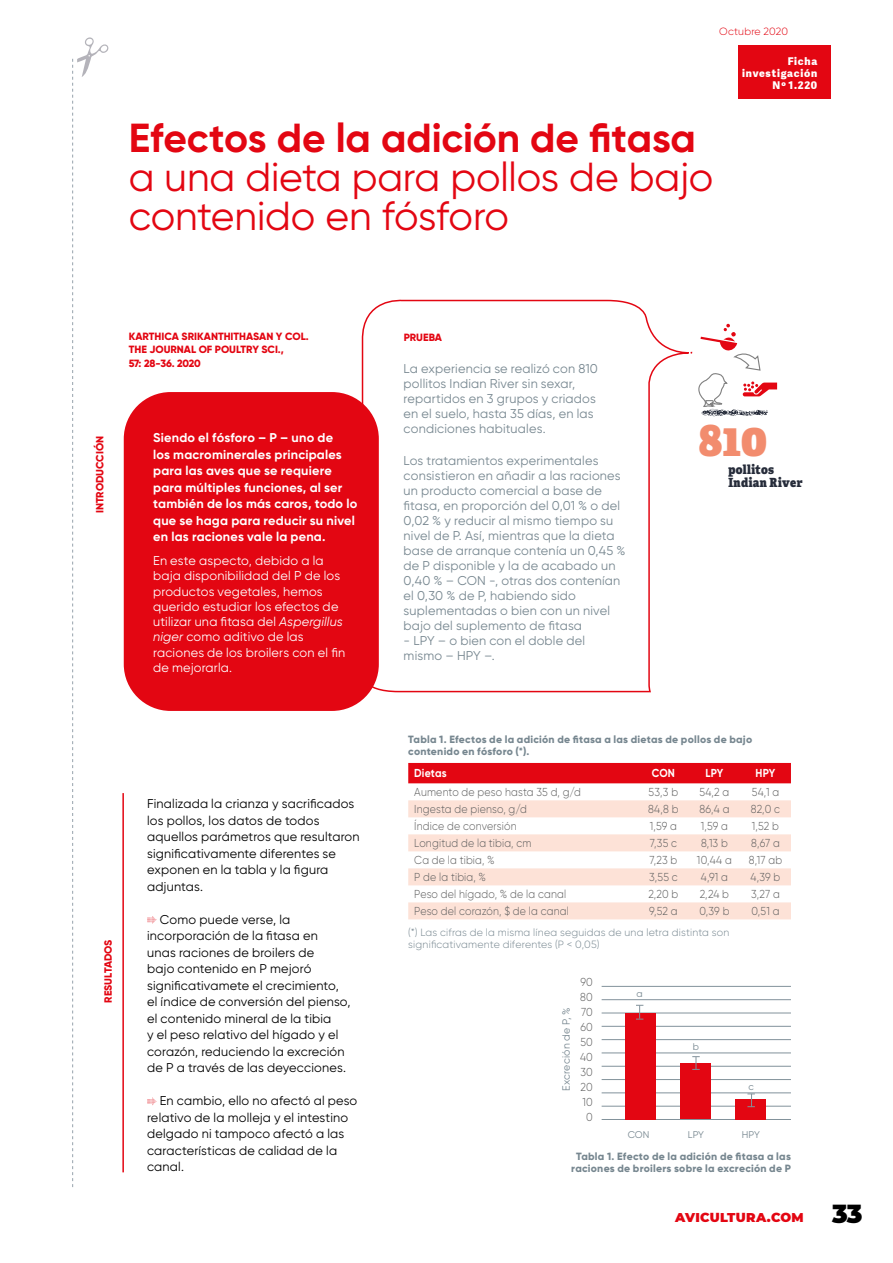
<style>
.page{position:relative;width:893px;height:1263px;background:#fff}
.page>*{position:absolute;margin:0;border:0;box-sizing:border-box;transform-origin:0 0}
.Pregunta{font:800 47.55px "Adelle";color:#f28c6e;scale:.91 1}
.Texto_básico{font:40.5px/39px "Gilroy";letter-spacing:-.005em;color:#e30612}
.Texto_básico-2{font:12.75px/16.5px "Gilroy";letter-spacing:.015em;color:#000}
.Pregunta-2{font:12.75px/15px "Gilroy";letter-spacing:.015em;color:#778790}
.Texto_básico-3{font:12.75px/15.3px "Gilroy";letter-spacing:.015em;color:#fff}
.Texto_básico-4{font:700 12.75px/16.5px "Gilroy";letter-spacing:.015em;color:#fff}
.t1{font:900 12.75px "Montserrat";letter-spacing:.02em;color:#e30612}
.Pregunta-3{font:800 12.6px/13.5px "Adelle";letter-spacing:.03em;color:#262c3a;scale:.91 1}
.Texto-small{font:300 11.55px "Gilroy";letter-spacing:.015em;color:#5e5e5e;scale:.91 1}
.Texto-small-2{font:700 11.55px "Gilroy";letter-spacing:.015em;color:#fff;scale:.91 1}
.Pregunta-4{font:800 10.5px/12px "Gilroy";letter-spacing:.02em;color:#778790}
.Pregunta-5{font:300 10.5px/12px "Gilroy";letter-spacing:.015em;color:#778790}
.Figura{font:800 10.5px/13.5px "Gilroy";color:#e30612}
.t2{font:800 10.5px/12px "Adelle Sans";letter-spacing:.07em;color:#fff;text-align:right}
.Pregunta-6{font:10.5px "Gilroy";letter-spacing:.025em;color:#778790}
.t3{font:300 10.5px "Gilroy";letter-spacing:.01em;color:#e30612}
.Pregunta-7{font:800 10.5px "Gilroy";color:#e30612}
.Pregunta-8{font:9.75px "Gilroy";letter-spacing:-.01em;color:#778790}
.s1{font-weight:700}
.s2{font-style:italic}
.s3{font-size:25.5px;color:#000}
</style>
<div class="page">
<svg style="left:359px;top:299px;width:334px;height:394px"></svg>
<div style="left:124px;top:392px;width:255px;height:319px;background:#e30612;border-radius:47px"></div>
<div style="left:738px;top:46px;width:93px;height:53px;background:#e30612"></div>
<svg style="left:147px;top:916px;width:10px;height:8px"></svg>
<svg style="left:147px;top:1097px;width:10px;height:9px"></svg>
<hr style="left:122px;top:793px;width:2px;height:379px;background:#e30612">
<svg style="left:72px;top:37px;width:37px;height:1150px"></svg>
<div style="left:408px;top:763px;width:383px;height:20px;background:#e30612"></div>
<svg style="left:408px;top:800px;width:383px;height:119px;fill:#fde2d7"></svg>
<svg style="left:698px;top:324px;width:79px;height:93px"></svg>
<hr style="left:602px;top:1106px;width:189px;height:1px;background:#82929b">
<hr style="left:602px;top:1092px;width:189px;height:1px;background:#82929b">
<hr style="left:602px;top:1079px;width:189px;height:1px;background:#82929b">
<hr style="left:602px;top:1052px;width:189px;height:1px;background:#82929b">
<hr style="left:602px;top:1119px;width:189px;height:1px;background:#82929b">
<hr style="left:602px;top:1026px;width:189px;height:1px;background:#82929b">
<hr style="left:602px;top:999px;width:189px;height:1px;background:#82929b">
<hr style="left:602px;top:986px;width:189px;height:1px;background:#82929b">
<hr style="left:602px;top:1066px;width:189px;height:1px;background:#82929b">
<hr style="left:602px;top:1039px;width:189px;height:1px;background:#82929b">
<hr style="left:602px;top:1013px;width:189px;height:1px;background:#82929b">
<div style="left:625px;top:1013px;width:30px;height:106px;background:#e30612"></div>
<div style="left:680px;top:1063px;width:31px;height:56px;background:#e30612"></div>
<div style="left:736px;top:1099px;width:30px;height:20px;background:#e30612"></div>
<svg style="left:636px;top:1005px;width:7px;height:15px"></svg>
<svg style="left:692px;top:1056px;width:8px;height:14px"></svg>
<svg style="left:747px;top:1093px;width:8px;height:14px"></svg>
<p class="t3" style="left:719px;top:25px;width:70px">Octubre 2020</p>
<p class="t2" style="left:742px;top:56px;width:77px">Ficha investigación<br>Nº 1.220</p>
<p class="Texto_básico" style="left:129px;top:118px;width:586px"><span class="s1">Efectos de la adición de fitasa </span>a una dieta para pollos de bajo contenido en fósforo</p>
<p class="Figura" style="left:129px;top:329px;width:182px">KARTHICA SRIKANTHITHASAN Y COL.<br>THE JOURNAL OF POULTRY SCI.,<br>57: 28-36. 2020</p>
<p class="Figura" style="left:93px;top:513px;width:79px;rotate:-90deg">INTRODUCCIÓN</p>
<p class="Texto_básico-4" style="left:153px;top:429px;width:206px">Siendo el fósforo – P – uno de<br>los macrominerales principales para las aves que se requiere para múltiples funciones, al ser también de los más caros, todo lo que se haga para reducir su nivel en las raciones vale la pena.</p>
<p class="Texto_básico-3" style="left:153px;top:553px;width:194px">En este aspecto, debido a la baja disponibilidad del P de los productos vegetales, hemos querido estudiar los efectos de utilizar una fitasa del <span class="s2">Aspergillus niger</span> como aditivo de las raciones de los broilers con el fin de mejorarla.</p>
<p class="Figura" style="left:101px;top:1003px;width:65px;rotate:-90deg">RESULTADOS</p>
<p class="Texto_básico-2" style="left:147px;top:795px;width:214px">Finalizada la crianza y sacrificados los pollos, los datos de todos aquellos parámetros que resultaron significativamente diferentes se exponen en la tabla y la figura adjuntas.</p>
<p class="Texto_básico-2" style="left:147px;top:911px;width:205px;text-indent:13px">Como puede verse, la incorporación de la fitasa en<br>unas raciones de broilers de<br>bajo contenido en P mejoró significativamete el crecimiento, el índice de conversión del pienso, el contenido mineral de la tibia<br>y el peso relativo del hígado y el corazón, reduciendo la excreción de P a través de las deyecciones.</p>
<p class="Texto_básico-2" style="left:147px;top:1092px;width:212px;text-indent:13px">En cambio, ello no afectó al peso relativo de la molleja y el intestino delgado ni tampoco afectó a las características de calidad de la canal.</p>
<p class="Pregunta-7" style="left:404px;top:331px;width:40px">PRUEBA</p>
<p class="Pregunta-2" style="left:404px;top:361px;width:196px">La experiencia se realizó con 810 pollitos Indian River sin sexar, repartidos en 3 grupos y criados en el suelo, hasta 35 días, en las condiciones habituales.</p>
<p class="Pregunta-2" style="left:404px;top:453px;width:224px">Los tratamientos experimentales consistieron en añadir a las raciones un producto comercial a base de fitasa, en proporción del 0,01 % o del 0,02 % y reducir al mismo tiempo su nivel de P. Así, mientras que la dieta base de arranque contenía un 0,45 % de P disponible y la de acabado un 0,40 % – CON -, otras dos contenían el 0,30 % de P, habiendo sido suplementadas o bien con un nivel bajo del suplemento de fitasa</p>
<p class="Pregunta-2" style="left:404px;top:633px;width:183px">- LPY – o bien con el doble del mismo – HPY –.</p>
<p class="Pregunta" style="left:699px;top:408px;width:77px">810</p>
<p class="Pregunta-3" style="left:728px;top:462px;width:83px">pollitos<br>Indian River</p>
<p class="Pregunta-4" style="left:408px;top:733px;width:345px">Tabla 1. Efectos de la adición de fitasa a las dietas de pollos de bajo contenido en fósforo (*).</p>
<p class="Texto-small-2" style="left:414px;top:766px;width:37px">Dietas</p>
<p class="Texto-small-2" style="left:652px;top:766px;width:27px">CON</p>
<p class="Texto-small-2" style="left:705px;top:766px;width:21px">LPY</p>
<p class="Texto-small-2" style="left:755px;top:766px;width:23px">HPY</p>
<p class="Texto-small" style="left:414px;top:785px;width:185px">Aumento de peso hasta 35 d, g/d</p>
<p class="Texto-small" style="left:649px;top:785px;width:34px">53,3 b</p>
<p class="Texto-small" style="left:699px;top:785px;width:34px">54,2 a</p>
<p class="Texto-small" style="left:752px;top:785px;width:32px">54,1 a</p>
<p class="Texto-small" style="left:414px;top:802px;width:125px">Ingesta de pienso, g/d</p>
<p class="Texto-small" style="left:648px;top:802px;width:35px">84,8 b</p>
<p class="Texto-small" style="left:699px;top:802px;width:35px">86,4 a</p>
<p class="Texto-small" style="left:751px;top:802px;width:34px">82,0 c</p>
<p class="Texto-small" style="left:414px;top:819px;width:114px">Índice de conversión</p>
<p class="Texto-small" style="left:650px;top:819px;width:31px">1,59 a</p>
<p class="Texto-small" style="left:701px;top:819px;width:31px">1,59 a</p>
<p class="Texto-small" style="left:752px;top:819px;width:31px">1,52 b</p>
<p class="Texto-small" style="left:414px;top:836px;width:130px">Longitud de la tibia, cm</p>
<p class="Texto-small" style="left:650px;top:836px;width:31px">7,35 c</p>
<p class="Texto-small" style="left:701px;top:836px;width:31px">8,13 b</p>
<p class="Texto-small" style="left:751px;top:836px;width:33px">8,67 a</p>
<p class="Texto-small" style="left:414px;top:853px;width:90px">Ca de la tibia, %</p>
<p class="Texto-small" style="left:649px;top:853px;width:32px">7,23 b</p>
<p class="Texto-small" style="left:697px;top:853px;width:40px">10,44 a</p>
<p class="Texto-small" style="left:749px;top:853px;width:38px">8,17 ab</p>
<p class="Texto-small" style="left:414px;top:870px;width:80px">P de la tibia, %</p>
<p class="Texto-small" style="left:649px;top:870px;width:33px">3,55 c</p>
<p class="Texto-small" style="left:701px;top:870px;width:31px">4,91 a</p>
<p class="Texto-small" style="left:750px;top:870px;width:34px">4,39 b</p>
<p class="Texto-small" style="left:414px;top:887px;width:169px">Peso del hígado, % de la canal</p>
<p class="Texto-small" style="left:648px;top:887px;width:34px">2,20 b</p>
<p class="Texto-small" style="left:700px;top:887px;width:34px">2,24 b</p>
<p class="Texto-small" style="left:751px;top:887px;width:33px">3,27 a</p>
<p class="Texto-small" style="left:414px;top:904px;width:172px">Peso del corazón, $ de la canal</p>
<p class="Texto-small" style="left:649px;top:904px;width:33px">9,52 a</p>
<p class="Texto-small" style="left:699px;top:904px;width:35px">0,39 b</p>
<p class="Texto-small" style="left:751px;top:904px;width:32px">0,51 a</p>
<p class="Pregunta-5" style="left:408px;top:926px;width:322px">(*) Las cifras de la misma línea seguidas de una letra distinta son significativamente diferentes (P &lt; 0,05)</p>
<p class="Pregunta-6" style="left:560px;top:1091px;width:85px;rotate:-90deg">Excreción de P, %</p>
<p class="Texto-small" style="left:580px;top:975px;width:15px">90</p>
<p class="Texto-small" style="left:580px;top:990px;width:15px">80</p>
<p class="Texto-small" style="left:581px;top:1005px;width:14px">70</p>
<p class="Texto-small" style="left:580px;top:1020px;width:15px">60</p>
<p class="Texto-small" style="left:580px;top:1035px;width:15px">50</p>
<p class="Texto-small" style="left:580px;top:1050px;width:16px">40</p>
<p class="Texto-small" style="left:580px;top:1065px;width:15px">30</p>
<p class="Texto-small" style="left:581px;top:1080px;width:15px">20</p>
<p class="Texto-small" style="left:582px;top:1095px;width:13px">10</p>
<p class="Texto-small" style="left:586px;top:1110px;width:9px">0</p>
<p class="Pregunta-8" style="left:637px;top:987px;width:8px">a</p>
<p class="Pregunta-8" style="left:628px;top:1129px;width:23px">CON</p>
<p class="Pregunta-8" style="left:693px;top:1041px;width:8px">b</p>
<p class="Pregunta-8" style="left:748px;top:1081px;width:7px">c</p>
<p class="Pregunta-8" style="left:688px;top:1129px;width:18px">LPY</p>
<p class="Pregunta-8" style="left:742px;top:1129px;width:20px">HPY</p>
<p class="Pregunta-4" style="left:571px;top:1151px;width:221px;text-align:center">Tabla 1. Efecto de la adición de fitasa a las raciones de broilers sobre la excreción de P</p>
<p class="t1" style="left:675px;top:1208px;width:189px">AVICULTURA.COM <span class="s3">33</span></p>
</div>
